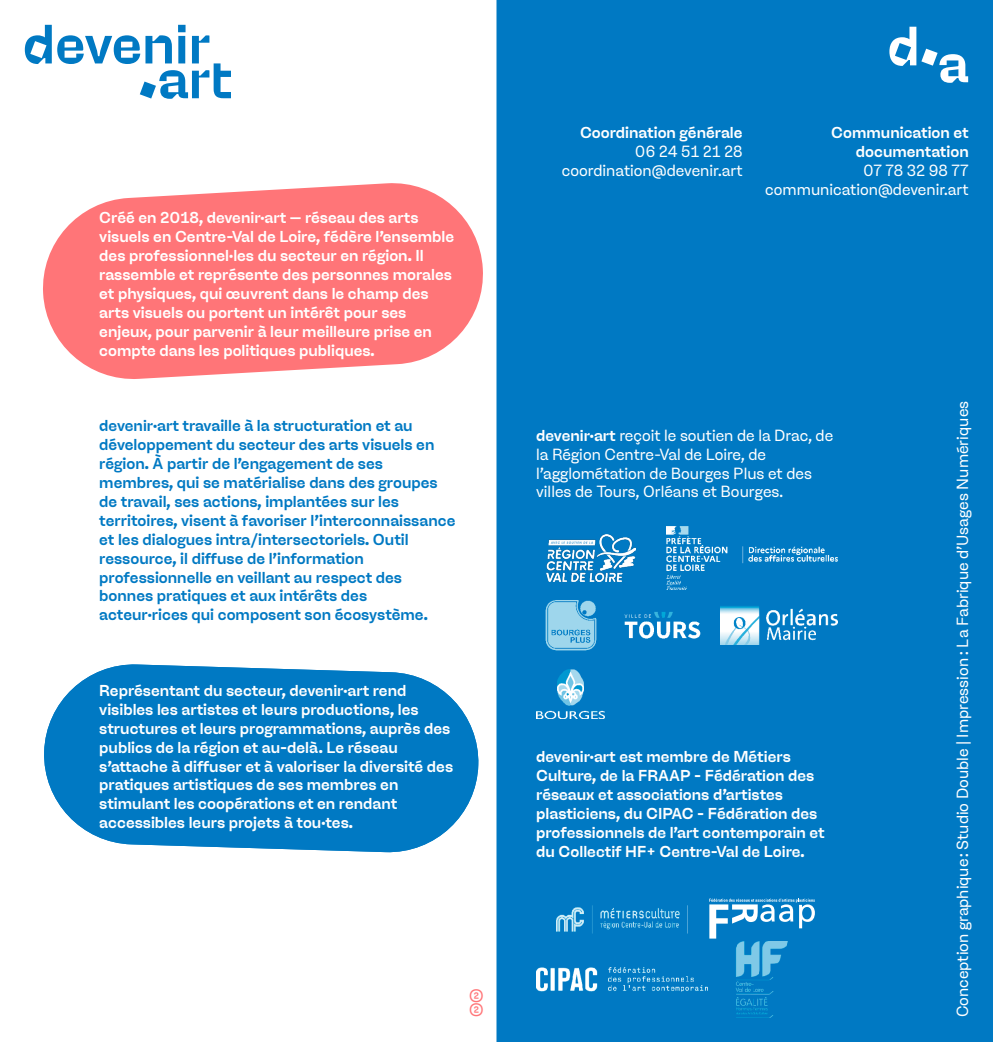
<style>
.page{position:relative;width:993px;height:1042px;background:#fff}
.page>*{position:absolute;margin:0;border:0;box-sizing:border-box;transform-origin:0 0}
.t1{font:17.5px "Devenir Art Text";color:#ff7578}
.chapô_exp{font:500 15.75px/18.9px "Devenir Art Text";color:#fff}
.chapô_exp-2{font:500 15.75px/18.9px "Devenir Art Text";color:#0079c3}
.fonction{font:15.75px/18.9px "Devenir Art Text";color:#fff}
.t2{font:italic 500 15.75px/18.9px "Devenir Art Display";color:#fff}
.mail_tel{font:15.75px "Devenir Art Text";color:#fff}
.fonction-2{font:500 15.75px/18.9px "Devenir Art Text";color:#fff;text-align:right}
.s1{font-family:"Devenir Art Display Medium Backslanted";font-weight:400}
.s2{font-family:"Devenir Art Display";font-weight:500;font-style:italic}
</style>
<div class="page">
<div style="left:496px;top:0;width:496px;height:1042px;background:#0079c3"></div>
<svg style="left:43px;top:183px;width:440px;height:196px;fill:#ff7578"></svg>
<svg style="left:44px;top:664px;width:435px;height:189px;background:#218aca"></svg>
<svg style="left:25px;top:25px;width:206px;height:74px"></svg>
<svg style="left:889px;top:27px;width:78px;height:56px"></svg>
<img style="left:536px;top:967px;width:171px;height:24px">
<div style="left:556px;top:895px;width:131px;height:47px;background:#0079c3"></div>
<img style="left:556px;top:905px;width:124px;height:28px">
<img style="left:734px;top:942px;width:55px;height:75px">
<svg style="left:709px;top:898px;width:105px;height:40px"></svg>
<div style="left:536px;top:535px;width:109px;height:46px;background:#0079c3"></div>
<img style="left:546px;top:535px;width:89px;height:46px">
<div style="left:666px;top:522px;width:171px;height:72px;background:#0079c3"></div>
<img style="left:666px;top:527px;width:171px;height:62px">
<img style="left:720px;top:606px;width:117px;height:38px">
<div style="left:536px;top:664px;width:68px;height:55px;background:#0079c3"></div>
<img style="left:536px;top:670px;width:68px;height:49px">
<img style="left:623px;top:603px;width:78px;height:44px">
<div style="left:536px;top:598px;width:69px;height:54px;background:#0079c3"></div>
<img style="left:545px;top:600px;width:52px;height:51px">
<p class="chapô_exp" style="left:99px;top:208px;width:356px">Créé en 2018, <span class="s1">devenir·art</span> – réseau des arts visuels en Centre-Val de Loire, fédère l’ensemble des professionnel·les du secteur en région. Il rassemble et représente des personnes morales et physiques, qui œuvrent dans le champ des arts visuels ou portent un intérêt pour ses enjeux, pour parvenir à leur meilleure prise en compte dans les politiques publiques.</p>
<p class="chapô_exp-2" style="left:99px;top:416px;width:357px"><span class="s1">devenir·art</span> travaille à la structuration et au développement du secteur des arts visuels en région. À partir de l’engagement de ses membres, qui se matérialise dans des groupes de travail, ses actions, implantées sur les territoires, visent à favoriser l’interconnaissance et les dialogues intra/intersectoriels. Outil ressource, il diffuse de l’information professionnelle en veillant au respect des bonnes pratiques et aux intérêts des acteur·rices qui composent son écosystème.</p>
<p class="chapô_exp" style="left:99px;top:681px;width:355px">Représentant du secteur, <span class="s1">devenir·art</span> rend visibles les artistes et leurs productions, les structures et leurs programmations, auprès des publics de la région et au-delà. Le réseau s’attache à diffuser et à valoriser la diversité des pratiques artistiques de ses membres en stimulant les coopérations et en rendant accessibles leurs projets à tou·tes.</p>
<p class="t1" style="left:469px;top:985px;width:16px">②</p>
<p class="t1" style="left:469px;top:999px;width:16px">②</p>
<p class="fonction-2" style="left:580px;top:123px;width:164px">Coordination générale</p>
<p class="mail_tel" style="left:634px;top:142px;width:109px">06 24 51 21 28</p>
<p class="mail_tel" style="left:561px;top:161px;width:182px">coordination@devenir.art</p>
<p class="fonction-2" style="left:831px;top:123px;width:139px">Communication et documentation</p>
<p class="mail_tel" style="left:862px;top:161px;width:107px">07 78 32 98 77</p>
<p class="mail_tel" style="left:765px;top:180px;width:205px">communication@devenir.art</p>
<p class="fonction" style="left:536px;top:425px;width:298px"><span class="s2">devenir·art</span> reçoit le soutien de la Drac, de la Région Centre-Val de Loire, de l'agglométation de Bourges Plus et des villes de Tours, Orléans et Bourges.</p>
<p class="t2" style="left:536px;top:747px;width:290px">devenir·art est membre de Métiers Culture, de la FRAAP - Fédération des réseaux et associations d'artistes plasticiens, du CIPAC - Fédération des professionnels de l'art contemporain et du Collectif HF+ Centre-Val de Loire.</p>
<p class="fonction" style="left:952px;top:1017px;width:618px;rotate:-90deg">Conception graphique: Studio Double | Impression : La Fabrique d'Usages Numériques</p>
</div>
